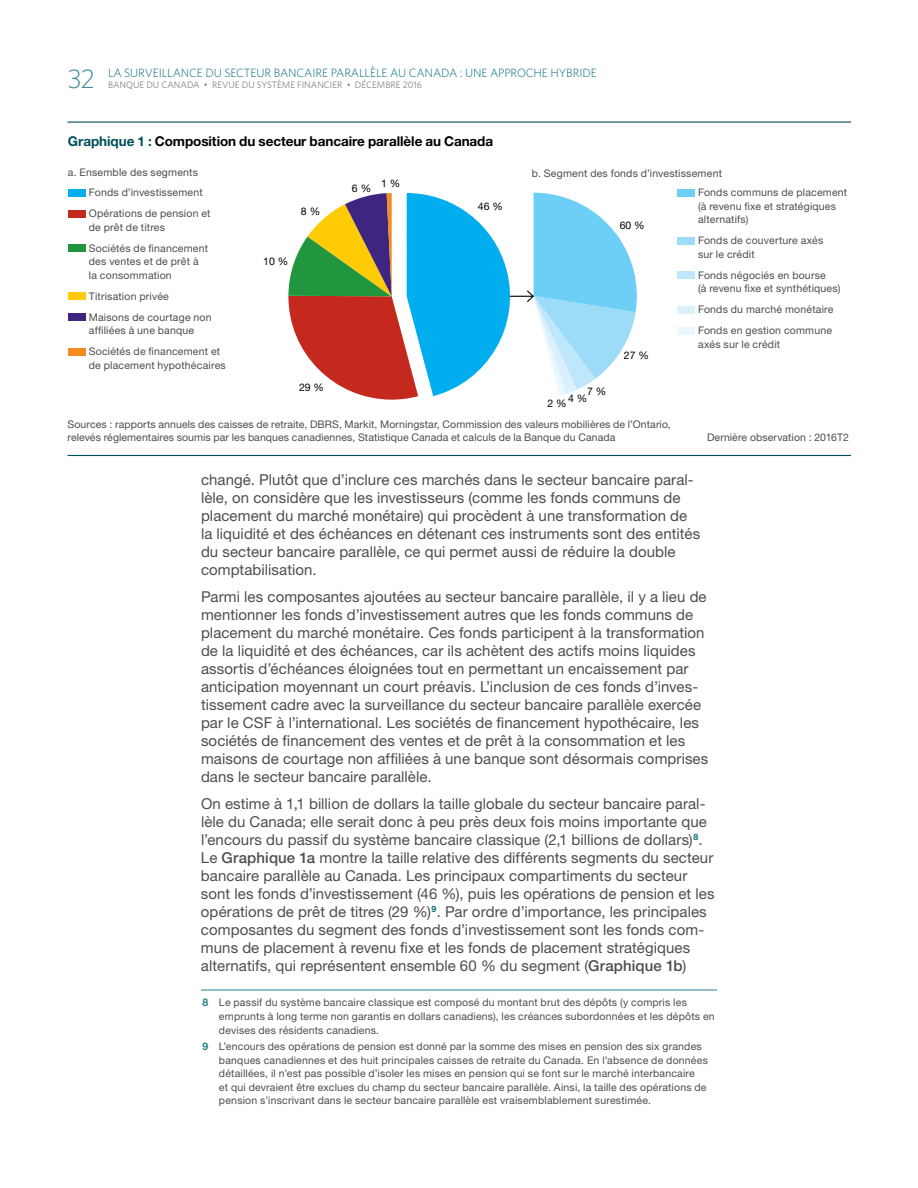
<style>
.page{position:relative;width:918px;height:1188px;background:#fff}
.page>*{position:absolute;margin:0;border:0;box-sizing:border-box;transform-origin:0 0}
.t1{font:300 27px "Whitney";color:#418c98}
.t2{font:15px/18px "Helvetica Neue LT Std";letter-spacing:.005em;color:#4d4d4f}
.t3{font:700 13.5px "Helvetica Neue LT Std";letter-spacing:-.005em;color:#000}
.t4{font:300 12px "Whitney";letter-spacing:-.01em;color:#006976}
.t5{font:10.5px/13.5px "Helvetica Neue LT Std";letter-spacing:.015em;color:#4d4d4f}
.t6{font:10.5px "Helvetica Neue LT Std";color:#000}
.t7{font:9.3px "Whitney";color:#818386}
.s1{color:#004f5a}
.s2{font-weight:500}
.s3{font-weight:700;color:#247f8c}
</style>
<div class="page">
<hr style="left:201px;top:990px;width:516px;height:1px;background:#247f8c">
<hr style="left:68px;top:455px;width:782px;height:1px;background:#004f5a">
<hr style="left:68px;top:122px;width:782px;height:1px;background:#004f5a">
<svg style="left:288px;top:193px;width:349px;height:207px"></svg>
<div style="left:68px;top:189px;width:18px;height:7px;background:#00aeef"></div>
<div style="left:68px;top:210px;width:18px;height:7px;background:#c5281c"></div>
<div style="left:68px;top:244px;width:18px;height:8px;background:#21963e"></div>
<div style="left:68px;top:292px;width:18px;height:8px;background:#ffcb05"></div>
<div style="left:68px;top:313px;width:18px;height:8px;background:#3e2680"></div>
<div style="left:68px;top:348px;width:18px;height:7px;background:#f68b1f"></div>
<div style="left:677px;top:189px;width:18px;height:7px;background:#6dcff6"></div>
<div style="left:677px;top:237px;width:18px;height:7px;background:#9ddcf9"></div>
<div style="left:677px;top:271px;width:18px;height:8px;background:#bee7fb"></div>
<div style="left:677px;top:306px;width:18px;height:7px;background:#daf1fd"></div>
<div style="left:677px;top:327px;width:18px;height:7px;background:#e9f7fe"></div>
<h1 class="t1" style="left:68px;top:60px;width:29px">32</h1>
<p class="t4" style="left:94px;top:65px;width:505px">LA SURVEILLANCE DU SECTEUR BANCAIRE PARALLÈLE AU CANADA : UNE APPROCHE HYBRIDE</p>
<p class="t7" style="left:108px;top:79px;width:116px">BANQUE DU CANADA • REVUE</p>
<p class="t7" style="left:242px;top:79px;width:70px">DU SYSTÈME FINANC</p>
<p class="t7" style="left:330px;top:79px;width:62px">IER • DÉCEMBRE</p>
<p class="t7" style="left:403px;top:79px;width:21px">2016</p>
<p class="t3" style="left:68px;top:132px;width:427px"><span class="s1">Graphique 1 :</span> Composition du secteur bancaire parallèle au Canada</p>
<p class="t5" style="left:68px;top:165px;width:132px">a. Ensemble des segments</p>
<p class="t5" style="left:89px;top:182px;width:123px;line-height:21px">Fonds d’investissement<br>Opérations de pension et</p>
<p class="t5" style="left:89px;top:216px;width:121px;line-height:21px">de prêt de titres<br>Sociétés de financement</p>
<p class="t5" style="left:89px;top:255px;width:111px">des ventes et de prêt à la consommation</p>
<p class="t5" style="left:89px;top:285px;width:124px;line-height:21px">Titrisation privée<br>Maisons de courtage non</p>
<p class="t5" style="left:89px;top:320px;width:133px;line-height:21px">affiliées à une banque<br>Sociétés de financement et</p>
<p class="t5" style="left:89px;top:358px;width:138px">de placement hypothécaires</p>
<p class="t6" style="left:301px;top:205px;width:21px">8 %</p>
<p class="t6" style="left:263px;top:255px;width:27px">10 %</p>
<p class="t6" style="left:352px;top:182px;width:21px">6 %</p>
<p class="t6" style="left:381px;top:177px;width:21px">1 %</p>
<p class="t6" style="left:299px;top:381px;width:27px">29 %</p>
<p class="t6" style="left:478px;top:200px;width:27px">46 %</p>
<p class="t5" style="left:532px;top:167px;width:192px">b. Segment des fonds d’investissement</p>
<p class="t6" style="left:620px;top:219px;width:27px">60 %</p>
<p class="t6" style="left:587px;top:385px;width:21px">7 %</p>
<p class="t6" style="left:568px;top:392px;width:21px">4 %</p>
<p class="t6" style="left:547px;top:397px;width:21px">2 %</p>
<p class="t6" style="left:624px;top:349px;width:27px">27 %</p>
<p class="t5" style="left:698px;top:186px;width:151px">Fonds communs de placement (à revenu fixe et stratégiques alternatifs)</p>
<p class="t5" style="left:698px;top:234px;width:127px">Fonds de couverture axés sur le crédit</p>
<p class="t5" style="left:698px;top:268px;width:144px">Fonds négociés en bourse<br>(à revenu fixe et synthétiques)</p>
<p class="t5" style="left:698px;top:299px;width:137px;line-height:21px">Fonds du marché monétaire<br>Fonds en gestion commune</p>
<p class="t5" style="left:698px;top:337px;width:84px">axés sur le crédit</p>
<p class="t5" style="left:68px;top:417px;width:605px">Sources : rapports annuels des caisses de retraite, DBRS, Markit, Morningstar, Commission des valeurs mobilières de l’Ontario, relevés réglementaires soumis par les banques canadiennes, Statistique Canada et calculs de la Banque du Canada</p>
<p class="t5" style="left:707px;top:430px;width:143px">Dernière observation : 2016T2</p>
<p class="t2" style="left:201px;top:470px;width:501px">changé. Plutôt que d’inclure ces marchés dans le secteur bancaire paral&shy;lèle, on considère que les investisseurs (comme les fonds communs de placement du marché monétaire) qui procèdent à une transformation de la liquidité et des échéances en détenant ces instruments sont des entités du secteur bancaire parallèle, ce qui permet aussi de réduire la double comptabilisation.</p>
<p class="t2" style="left:201px;top:587px;width:509px">Parmi les composantes ajoutées au secteur bancaire parallèle, il y a lieu de mentionner les fonds d’investissement autres que les fonds communs de placement du marché monétaire. Ces fonds participent à la transformation de la liquidité et des échéances, car ils achètent des actifs moins liquides assortis d’échéances éloignées tout en permettant un encaissement par anticipation moyennant un court préavis. L’inclusion de ces fonds d’inves&shy;tissement cadre avec la surveillance du secteur bancaire parallèle exercée par le CSF à l’international. Les sociétés de financement hypothécaire, les sociétés de financement des ventes et de prêt à la consommation et les maisons de courtage non affiliées à une banque sont désormais comprises dans le secteur bancaire parallèle.</p>
<p class="t2" style="left:201px;top:794px;width:515px">On estime à 1,1 billion de dollars la taille globale du secteur bancaire paral&shy;lèle du Canada; elle serait donc à peu près deux fois moins importante que l’encours du passif du système bancaire classique (2,1 billions de dollars)<sup>8</sup>.<br>Le <span class="s2">Graphique 1a</span> montre la taille relative des différents segments du secteur bancaire parallèle au Canada. Les principaux compartiments du secteur sont les fonds d’investissement (46 %), puis les opérations de pension et les opérations de prêt de titres (29 %)<sup>9</sup>. Par ordre d’importance, les principales composantes du segment des fonds d’investissement sont les fonds com&shy;muns de placement à revenu fixe et les fonds de placement stratégiques alternatifs, qui représentent ensemble 60 % du segment (<span class="s2">Graphique 1b</span>)</p>
<p class="t5" style="left:219px;top:996px;width:497px;text-indent:-16px"><span class="s3">8</span> Le passif du système bancaire classique est composé du montant brut des dépôts (y compris les emprunts à long terme non garantis en dollars canadiens), les créances subordonnées et les dépôts en devises des résidents canadiens.</p>
<p class="t5" style="left:219px;top:1039px;width:490px;text-indent:-16px"><span class="s3">9</span> L’encours des opérations de pension est donné par la somme des mises en pension des six grandes banques canadiennes et des huit principales caisses de retraite du Canada. En l’absence de données détaillées, il n’est pas possible d’isoler les mises en pension qui se font sur le marché interbancaire<br>et qui devraient être exclues du champ du secteur bancaire parallèle. Ainsi, la taille des opérations de pension s’inscrivant dans le secteur bancaire parallèle est vraisemblablement surestimée.</p>
</div>
